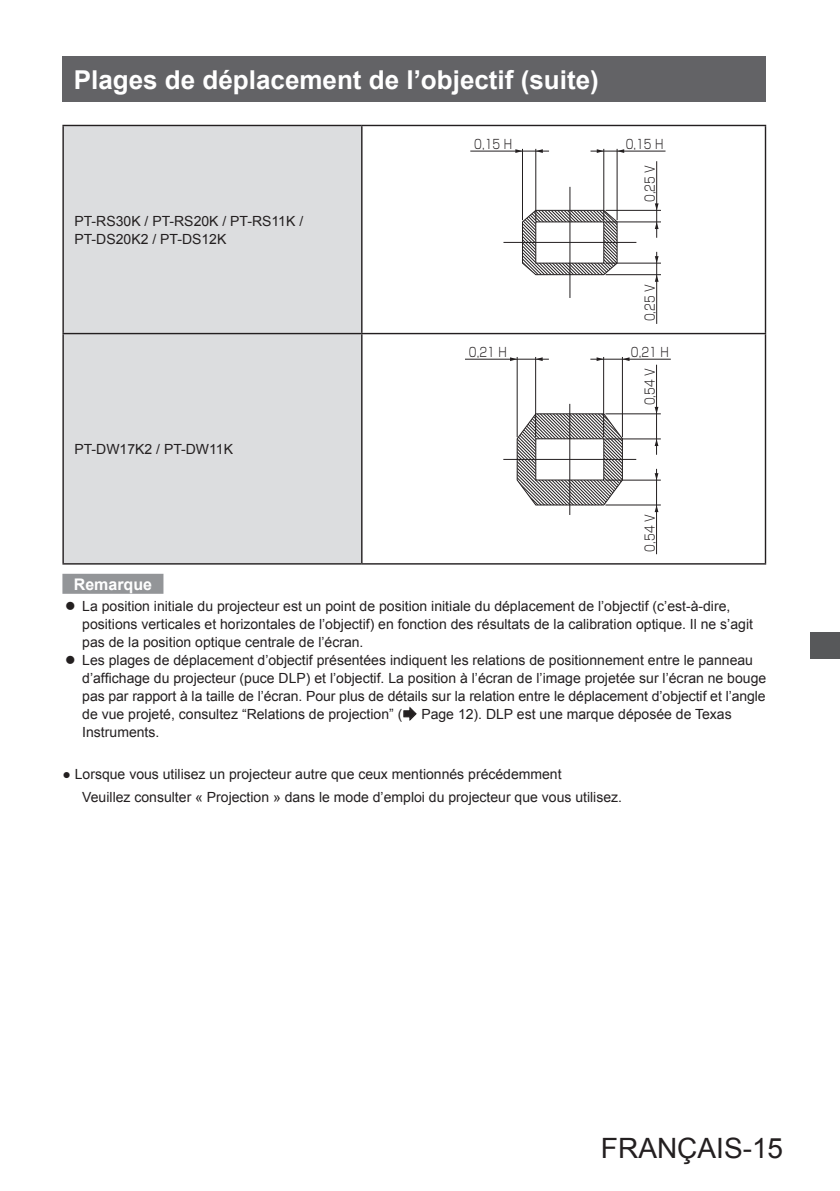
<style>
.page{position:relative;width:840px;height:1191px;background:#fff}
.page>*{position:absolute;margin:0;border:0;box-sizing:border-box;transform-origin:0 0}
.t1{font:28px "Arial";color:#231f20}
.t2{font:700 26px "Arial";color:#fff}
.t3{font:700 16px "Arial";color:#fff}
.t4{font:14px/18px "Arial";color:#231f20}
.t5{font:300 12.8px "Shin Go Pro";color:#231f20;scale:.8 1}
</style>
<div class="page">
<div style="left:810px;top:632px;width:29px;height:27px;background:#57585a"></div>
<div style="left:62px;top:57px;width:703px;height:45px;background:#636366"></div>
<div style="left:62px;top:574px;width:101px;height:20px;background:#939598"></div>
<div style="left:64px;top:126px;width:297px;height:437px;background:#dcdddf"></div>
<hr style="left:62px;top:125px;width:299px;height:1px;background:#231f20">
<hr style="left:62px;top:126px;width:2px;height:207px;background:#231f20">
<hr style="left:361px;top:125px;width:404px;height:1px;background:#231f20">
<hr style="left:361px;top:126px;width:1px;height:207px;background:#231f20">
<hr style="left:764px;top:126px;width:1px;height:207px;background:#231f20">
<hr style="left:62px;top:333px;width:299px;height:1px;background:#231f20">
<hr style="left:62px;top:334px;width:2px;height:229px;background:#231f20">
<hr style="left:361px;top:333px;width:404px;height:1px;background:#231f20">
<hr style="left:361px;top:334px;width:1px;height:229px;background:#231f20">
<hr style="left:764px;top:334px;width:1px;height:229px;background:#231f20">
<hr style="left:62px;top:563px;width:299px;height:1px;background:#231f20">
<hr style="left:361px;top:563px;width:404px;height:1px;background:#231f20">
<svg style="left:521px;top:209px;width:96px;height:66px"></svg>
<svg style="left:515px;top:149px;width:7px;height:4px"></svg>
<svg style="left:536px;top:149px;width:6px;height:4px"></svg>
<hr style="left:522px;top:149px;width:1px;height:71px;background:#231f20">
<hr style="left:535px;top:149px;width:1px;height:71px;background:#231f20">
<hr style="left:470px;top:151px;width:78px;height:1px;background:#231f20">
<svg style="left:617px;top:149px;width:7px;height:4px"></svg>
<svg style="left:596px;top:149px;width:7px;height:4px"></svg>
<hr style="left:616px;top:149px;width:1px;height:71px;background:#231f20">
<hr style="left:603px;top:149px;width:1px;height:71px;background:#231f20">
<hr style="left:605px;top:222px;width:55px;height:1px;background:#231f20">
<hr style="left:605px;top:210px;width:55px;height:1px;background:#231f20">
<hr style="left:590px;top:151px;width:75px;height:1px;background:#231f20">
<svg style="left:654px;top:203px;width:4px;height:7px"></svg>
<svg style="left:654px;top:222px;width:4px;height:7px"></svg>
<hr style="left:656px;top:161px;width:1px;height:77px;background:#231f20">
<hr style="left:605px;top:274px;width:55px;height:1px;background:#231f20">
<hr style="left:605px;top:263px;width:55px;height:1px;background:#231f20">
<svg style="left:654px;top:256px;width:4px;height:7px"></svg>
<svg style="left:654px;top:275px;width:4px;height:7px"></svg>
<hr style="left:656px;top:252px;width:1px;height:72px;background:#231f20">
<hr style="left:569px;top:187px;width:1px;height:111px;background:#231f20">
<hr style="left:503px;top:242px;width:133px;height:1px;background:#231f20">
<svg style="left:516px;top:413px;width:107px;height:93px"></svg>
<svg style="left:509px;top:357px;width:7px;height:4px"></svg>
<svg style="left:536px;top:357px;width:6px;height:4px"></svg>
<hr style="left:516px;top:357px;width:1px;height:80px;background:#231f20">
<hr style="left:535px;top:357px;width:1px;height:80px;background:#231f20">
<hr style="left:464px;top:359px;width:84px;height:1px;background:#231f20">
<svg style="left:622px;top:357px;width:7px;height:4px"></svg>
<svg style="left:596px;top:357px;width:7px;height:4px"></svg>
<hr style="left:621px;top:357px;width:1px;height:80px;background:#231f20">
<hr style="left:603px;top:357px;width:1px;height:80px;background:#231f20">
<hr style="left:605px;top:438px;width:55px;height:1px;background:#231f20">
<hr style="left:605px;top:413px;width:55px;height:1px;background:#231f20">
<hr style="left:590px;top:359px;width:80px;height:1px;background:#231f20">
<svg style="left:654px;top:407px;width:4px;height:7px"></svg>
<svg style="left:654px;top:439px;width:4px;height:7px"></svg>
<hr style="left:655px;top:365px;width:1px;height:90px;background:#231f20">
<hr style="left:605px;top:504px;width:55px;height:1px;background:#231f20">
<hr style="left:605px;top:480px;width:55px;height:1px;background:#231f20">
<svg style="left:654px;top:473px;width:4px;height:7px"></svg>
<svg style="left:654px;top:505px;width:4px;height:7px"></svg>
<hr style="left:655px;top:469px;width:1px;height:85px;background:#231f20">
<hr style="left:569px;top:404px;width:1px;height:111px;background:#231f20">
<hr style="left:503px;top:459px;width:133px;height:1px;background:#231f20">
<h2 class="t2" style="left:74px;top:62px;width:526px">Plages de déplacement de l’objectif (suite)</h2>
<p class="t4" style="left:74px;top:211px;width:230px">PT‑RS30K / PT‑RS20K / PT‑RS11K /<br>PT‑DS20K2 / PT‑DS12K</p>
<p class="t4" style="left:74px;top:440px;width:160px">PT‑DW17K2 / PT‑DW11K</p>
<p class="t5" style="left:474px;top:134px;width:49px">0,15 H</p>
<p class="t5" style="left:625px;top:134px;width:49px">0,15 H</p>
<p class="t5" style="left:639px;top:202px;width:48px;rotate:-90deg">0,25 V</p>
<p class="t5" style="left:639px;top:321px;width:48px;rotate:-90deg">0,25 V</p>
<p class="t5" style="left:468px;top:342px;width:49px">0,21 H</p>
<p class="t5" style="left:630px;top:342px;width:49px">0,21 H</p>
<p class="t5" style="left:639px;top:405px;width:48px;rotate:-90deg">0,54 V</p>
<p class="t5" style="left:639px;top:551px;width:48px;rotate:-90deg">0,54 V</p>
<p class="t3" style="left:74px;top:573px;width:80px">Remarque</p>
<p class="t4" style="left:82px;top:597px;width:685px">La position initiale du projecteur est un point de position initiale du déplacement de l’objectif (c’est-à-dire, positions verticales et horizontales de l’objectif) en fonction des résultats de la calibration optique. Il ne s’agit pas de la position optique centrale de l’écran.<br>Les plages de déplacement d’objectif présentées indiquent les relations de positionnement entre le panneau d’affichage du projecteur (puce DLP) et l’objectif. La position à l’écran de l’image projetée sur l’écran ne bouge pas par rapport à la taille de l’écran. Pour plus de détails sur la relation entre le déplacement d’objectif et l’angle de vue projeté, consultez “Relations de projection” (</p>
<p class="t4" style="left:421px;top:705px;width:312px">Page 12). DLP est une marque déposée de Texas</p>
<p class="t4" style="left:82px;top:723px;width:79px">Instruments.</p>
<p class="t4" style="left:82px;top:761px;width:541px;line-height:23.6px;text-indent:-20px">● Lorsque vous utilisez un projecteur autre que ceux mentionnés précédemment<br>Veuillez consulter « Projection » dans le mode d’emploi du projecteur que vous utilisez.</p>
<h1 class="t1" style="left:600px;top:1129px;width:184px">FRANÇAIS-15</h1>
</div>
